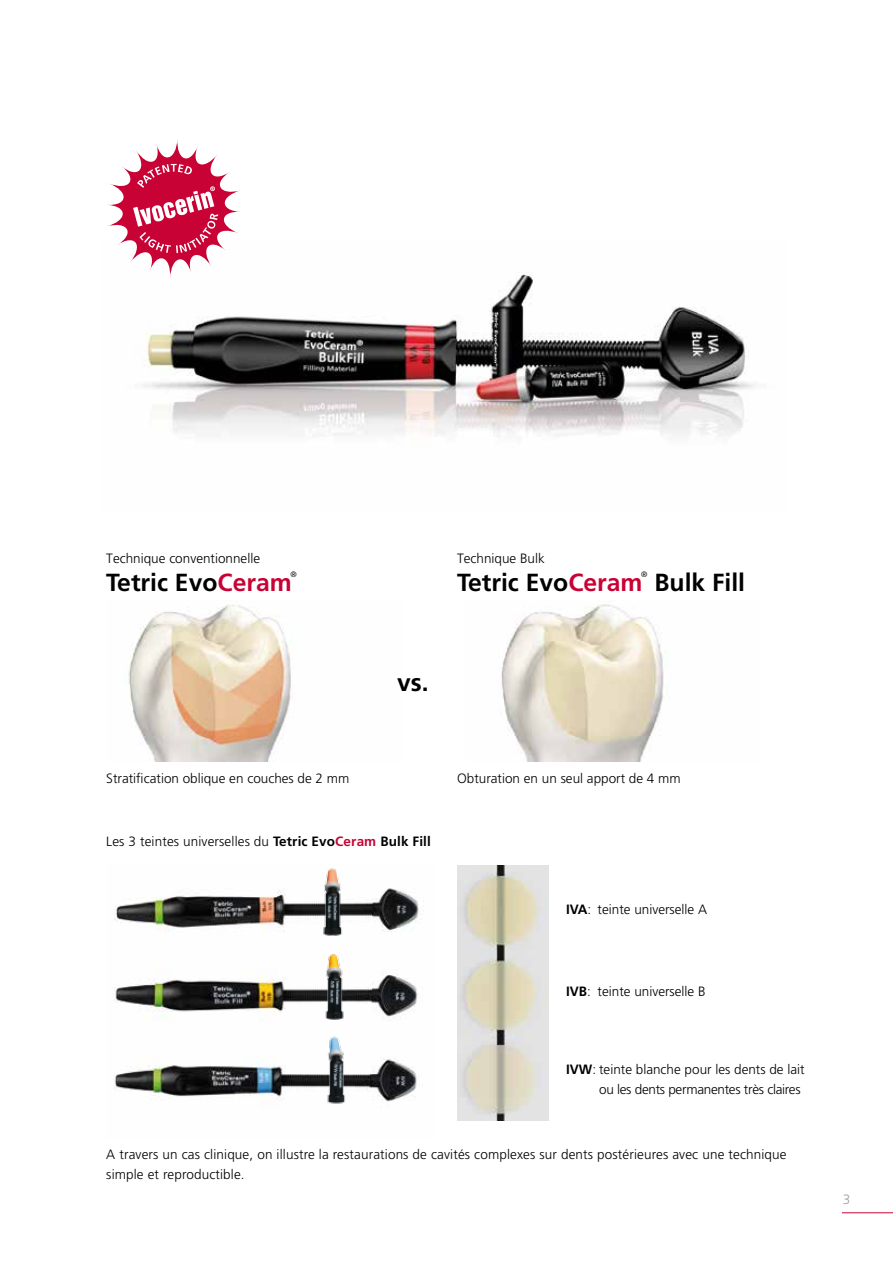
<style>
.page{position:relative;width:893px;height:1263px;background:#fff}
.page>*{position:absolute;margin:0;border:0;box-sizing:border-box;transform-origin:0 0}
.t1{font:700 24.75px "Frutiger";color:#000}
.t2{font:300 13.5px/19.5px "Frutiger";color:#000}
.t3{font:300 13.5px/19.5px "Frutiger";letter-spacing:-.02em;color:#000;text-align:right}
.t4{font:300 13.5px "Frutiger";color:#9c9e9f}
.t5{font:300 7.8px "Frutiger";color:#000}
.s1{color:#c80234}
.s2{font-weight:700}
.s3{font-weight:700;color:#c80234}
</style>
<div class="page">
<hr style="left:842px;top:1212px;width:51px;height:1px;background:#c80234">
<img style="left:114px;top:888px;width:310px;height:44px">
<img style="left:128px;top:604px;width:164px;height:158px">
<img style="left:501px;top:604px;width:167px;height:158px">
<img style="left:143px;top:274px;width:612px;height:163px">
<img style="left:114px;top:970px;width:304px;height:51px">
<img style="left:457px;top:865px;width:91px;height:255px">
<img style="left:114px;top:1056px;width:303px;height:46px">
<img style="left:320px;top:868px;width:26px;height:68px">
<img style="left:320px;top:954px;width:27px;height:67px">
<img style="left:321px;top:1036px;width:30px;height:68px">
<svg style="left:107px;top:140px;width:134px;height:138px"></svg>
<p class="t2" style="left:106px;top:549px;width:155px">Technique conventionnelle</p>
<p class="t2" style="left:457px;top:549px;width:89px">Technique Bulk</p>
<h1 class="t1" style="left:106px;top:567px;width:187px">Tetric Evo<span class="s1">Ceram</span></h1>
<p class="t5" style="left:290px;top:570px;width:8px">®</p>
<h1 class="t1" style="left:457px;top:567px;width:187px">Tetric Evo<span class="s1">Ceram</span></h1>
<p class="t5" style="left:641px;top:570px;width:8px">®</p>
<h1 class="t1" style="left:654px;top:567px;width:92px">Bulk Fill</h1>
<h1 class="t1" style="left:397px;top:667px;width:33px">vs.</h1>
<p class="t2" style="left:106px;top:769px;width:245px">Stratification oblique en couches de 2 mm</p>
<p class="t2" style="left:457px;top:769px;width:225px">Obturation en un seul apport de 4 mm</p>
<p class="t2" style="left:106px;top:832px;width:326px">Les 3 teintes universelles du <span class="s2">Tetric Evo</span><span class="s3">Ceram</span> <span class="s2">Bulk Fill</span></p>
<p class="t2" style="left:566px;top:899px;width:142px"><span class="s2">IVA</span>: teinte universelle A</p>
<p class="t2" style="left:566px;top:982px;width:141px"><span class="s2">IVB</span>: teinte universelle B</p>
<p class="t3" style="left:566px;top:1060px;width:240px"><span class="s2">IVW</span>: teinte blanche pour les dents de lait ou les dents permanentes très claires</p>
<p class="t2" style="left:106px;top:1144px;width:682px">A travers un cas clinique, on illustre la restaurations de cavités complexes sur dents postérieures avec une technique simple et reproductible.</p>
<p class="t4" style="left:843px;top:1192px;width:9px">3</p>
</div>
